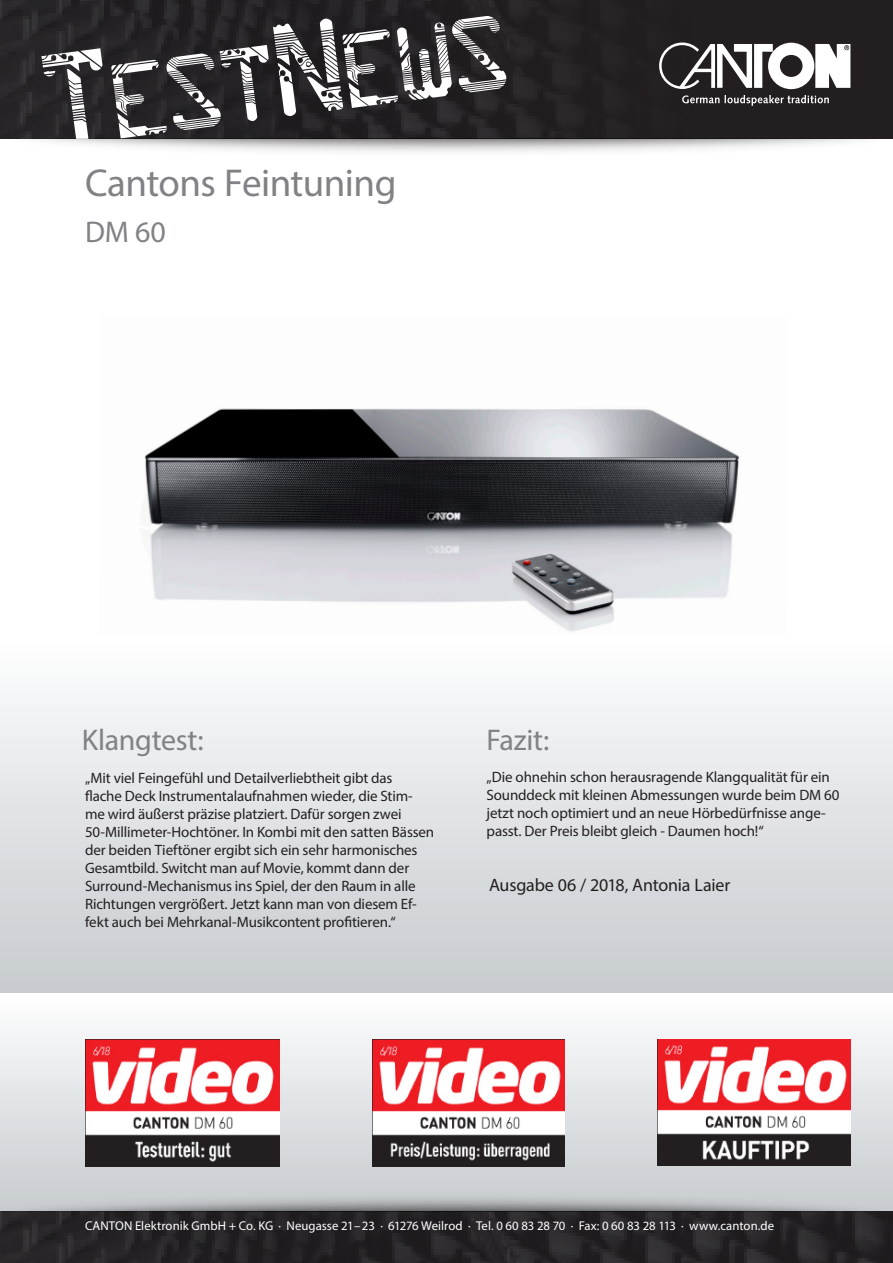
<style>
.page{position:relative;width:893px;height:1263px;background:#fff}
.page>*{position:absolute;margin:0;border:0;box-sizing:border-box;transform-origin:0 0}
.t1{font:39px "Myriad Pro";letter-spacing:-.015em;color:#808285}
.t2{font:30px "Myriad Pro";letter-spacing:-.01em;color:#808285}
.t3{font:18px "Myriad Pro";letter-spacing:-.01em;color:#231f20}
.t4{font:15px/18px "Myriad Pro";letter-spacing:-.01em;color:#231f20}
.t5{font:12.75px "Myriad Pro";color:#fff}
</style>
<div class="page">
<div style="left:0;top:635px;width:893px;height:359px;background:linear-gradient(to bottom,#fefefe,#c6cacf)"></div>
<svg style="left:0;top:1032px;width:893px;height:153px"></svg>
<img style="left:144px;top:408px;width:595px;height:224px">
<img style="left:85px;top:1040px;width:194px;height:126px">
<img style="left:372px;top:1040px;width:193px;height:126px">
<img style="left:658px;top:1039px;width:192px;height:127px">
<img style="left:0;top:0;width:893px;height:152px">
<svg style="left:659px;top:43px;width:191px;height:46px"></svg>
<svg style="left:682px;top:95px;width:147px;height:11px;background:#5a5758"></svg>
<svg style="left:41px;top:16px;width:465px;height:122px;background:#4b4a4b"></svg>
<img style="left:0;top:1185px;width:893px;height:78px">
<p class="t1" style="left:85px;top:159px;width:313px">Cantons Feintuning</p>
<p class="t2" style="left:85px;top:213px;width:82px">DM 60</p>
<p class="t2" style="left:82px;top:721px;width:123px">Klangtest:</p>
<p class="t4" style="left:85px;top:768px;width:351px">„Mit viel Feingefühl und Detailverliebtheit gibt das<br>flache Deck Instrumentalaufnahmen wieder, die Stim&shy;me wird äußerst präzise platziert. Dafür sorgen zwei 50-Millimeter-Hochtöner. In Kombi mit den satten Bässen der beiden Tieftöner ergibt sich ein sehr harmonisches Gesamtbild. Switcht man auf Movie, kommt dann der Surround-Mechanismus ins Spiel, der den Raum in alle Richtungen vergrößert. Jetzt kann man von diesem Ef&shy;fekt auch bei Mehrkanal-Musikcontent profitieren.“</p>
<p class="t2" style="left:486px;top:721px;width:64px">Fazit:</p>
<p class="t4" style="left:486px;top:767px;width:354px">„Die ohnehin schon herausragende Klangqualität für ein Sounddeck mit kleinen Abmessungen wurde beim DM 60 jetzt noch optimiert und an neue Hörbedürfnisse ange&shy;passt. Der Preis bleibt gleich - Daumen hoch!“</p>
<p class="t3" style="left:489px;top:873px;width:243px">Ausgabe 06 / 2018, Antonia Laier</p>
<p class="t5" style="left:85px;top:1218px;width:691px">CANTON Elektronik GmbH + Co. KG · Neugasse 21–23 · 61276 Weilrod · Tel. 0 60 83 28 70 · Fax: 0 60 83 28 113 · www.canton.de</p>
</div>
